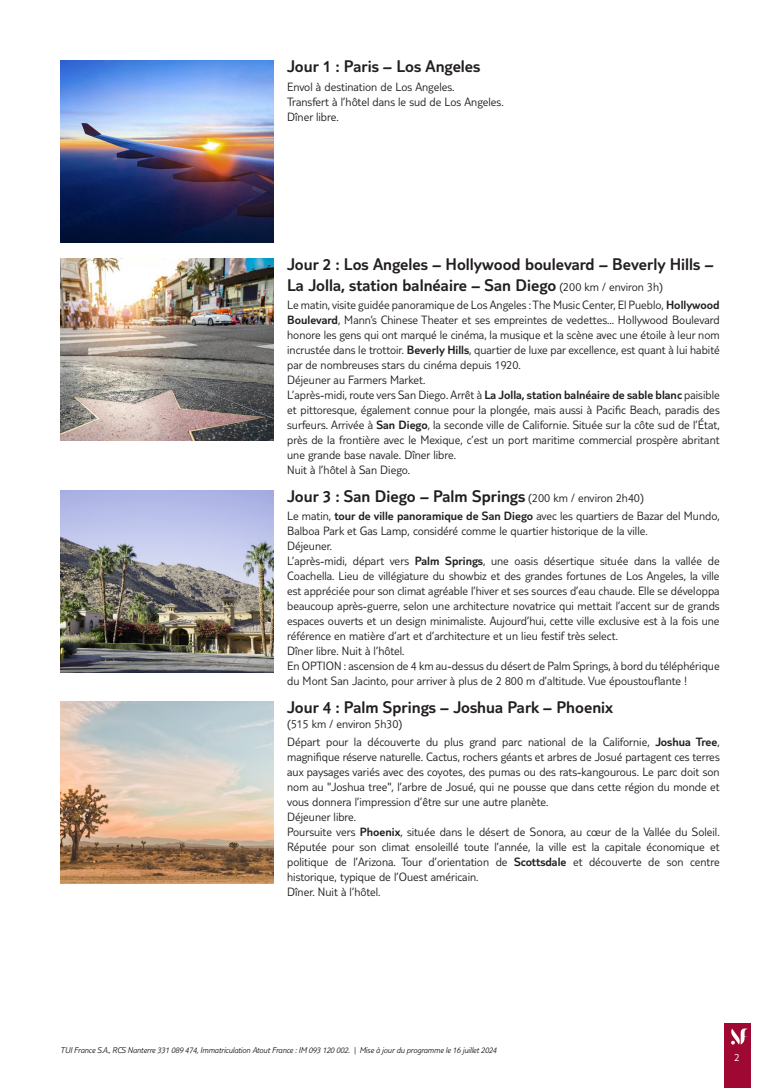
<style>
.page{position:relative;width:780px;height:1088px;background:#fff}
.page>*{position:absolute;margin:0;border:0;box-sizing:border-box;transform-origin:0 0}
.t1{font:300 17.5px/21px "TUI Type";color:#231f20}
.t2{font:300 12.5px/15px "TUI Type";color:#231f20}
.t3{font:300 11.25px "TUI Type";color:#fff}
.t4{font:italic 300 8.75px "TUI Type";letter-spacing:-.02em;color:#231f20}
.s1{font-size:12.5px}
.s2{font-style:inherit}
</style>
<div class="page">
<div style="left:724px;top:1023px;width:26px;height:65px;background:#9e0832"></div>
<svg style="left:731px;top:1028px;width:17px;height:16px"></svg>
<img style="left:60px;top:60px;width:213px;height:182px">
<img style="left:60px;top:258px;width:213px;height:182px">
<img style="left:60px;top:490px;width:213px;height:182px">
<img style="left:60px;top:701px;width:213px;height:182px">
<h1 class="t1" style="left:287px;top:55px;width:195px">Jour 1 : Paris – Los Angeles</h1>
<p class="t2" style="left:287px;top:79px;width:218px">Envol à destination de Los Angeles.<br>Transfert à l’hôtel dans le sud de Los Angeles.<br>Dîner libre.</p>
<h1 class="t1" style="left:287px;top:253px;width:428px">Jour 2 : Los Angeles – Hollywood boulevard – Beverly Hills –<br>La Jolla, station balnéaire – San Diego <span class="s1">(200 km / environ 3h)</span></h1>
<p class="t2" style="left:287px;top:297px;width:434px">Le matin, visite guidée panoramique de Los Angeles : The Music Center, El Pueblo, <span class="s2">Hollywood Boulevard</span>, Mann’s Chinese Theater et ses empreintes de vedettes... Hollywood Boulevard honore les gens qui ont marqué le cinéma, la musique et la scène avec une étoile à leur nom incrustée dans le trottoir. <span class="s2">Beverly Hills</span>, quartier de luxe par excellence, est quant à lui habité par de nombreuses stars du cinéma depuis 1920.<br>Déjeuner au Farmers Market.<br>L’après-midi, route vers San Diego. Arrêt à <span class="s2">La Jolla, station balnéaire de sable blanc</span> paisible et pittoresque, également connue pour la plongée, mais aussi à Pacific Beach, paradis des surfeurs. Arrivée à <span class="s2">San Diego</span>, la seconde ville de Californie. Située sur la côte sud de l’État, près de la frontière avec le Mexique, c’est un port maritime commercial prospère abritant une grande base navale. Dîner libre.<br>Nuit à l’hôtel à San Diego.</p>
<h1 class="t1" style="left:287px;top:485px;width:358px">Jour 3 : San Diego – Palm Springs <span class="s1">(200 km / environ 2h40)</span></h1>
<p class="t2" style="left:287px;top:508px;width:434px">Le matin, <span class="s2">tour de ville panoramique de San Diego</span> avec les quartiers de Bazar del Mundo, Balboa Park et Gas Lamp, considéré comme le quartier historique de la ville.<br>Déjeuner.<br>L’après-midi, départ vers <span class="s2">Palm Springs</span>, une oasis désertique située dans la vallée de Coachella. Lieu de villégiature du showbiz et des grandes fortunes de Los Angeles, la ville est appréciée pour son climat agréable l’hiver et ses sources d’eau chaude. Elle se développa beaucoup après-guerre, selon une architecture novatrice qui mettait l’accent sur de grands espaces ouverts et un design minimaliste. Aujourd’hui, cette ville exclusive est à la fois une référence en matière d’art et d’architecture et un lieu festif très select.<br>Dîner libre. Nuit à l’hôtel.<br>En OPTION : ascension de 4 km au-dessus du désert de Palm Springs, à bord du téléphérique du Mont San Jacinto, pour arriver à plus de 2 800 m d’altitude. Vue époustouflante !</p>
<h1 class="t1" style="left:287px;top:696px;width:327px">Jour 4 : Palm Springs – Joshua Park – Phoenix</h1>
<p class="t2" style="left:287px;top:714px;width:434px;line-height:18.5px">(515 km / environ 5h30)<br>Départ pour la découverte du plus grand parc national de la Californie, <span class="s2">Joshua Tree</span>,</p>
<p class="t2" style="left:287px;top:749px;width:434px">magnifique réserve naturelle. Cactus, rochers géants et arbres de Josué partagent ces terres aux paysages variés avec des coyotes, des pumas ou des rats-kangourous. Le parc doit son nom au "Joshua tree", l’arbre de Josué, qui ne pousse que dans cette région du monde et vous donnera l’impression d’être sur une autre planète.<br>Déjeuner libre.<br>Poursuite vers <span class="s2">Phoenix</span>, située dans le désert de Sonora, au cœur de la Vallée du Soleil.<br>Réputée pour son climat ensoleillé toute l’année, la ville est la capitale économique et politique de l’Arizona. Tour d’orientation de <span class="s2">Scottsdale</span> et découverte de son centre historique, typique de l’Ouest américain.<br>Dîner. Nuit à l’hôtel.</p>
<p class="t4" style="left:60px;top:1045px;width:438px">TUI France S.A., RCS Nanterre 331 089 474, Immatriculation Atout France : IM 093 120 002. | Mise à jour du programme le 16 juillet 2024</p>
<p class="t3" style="left:734px;top:1050px;width:7px">2</p>
</div>
